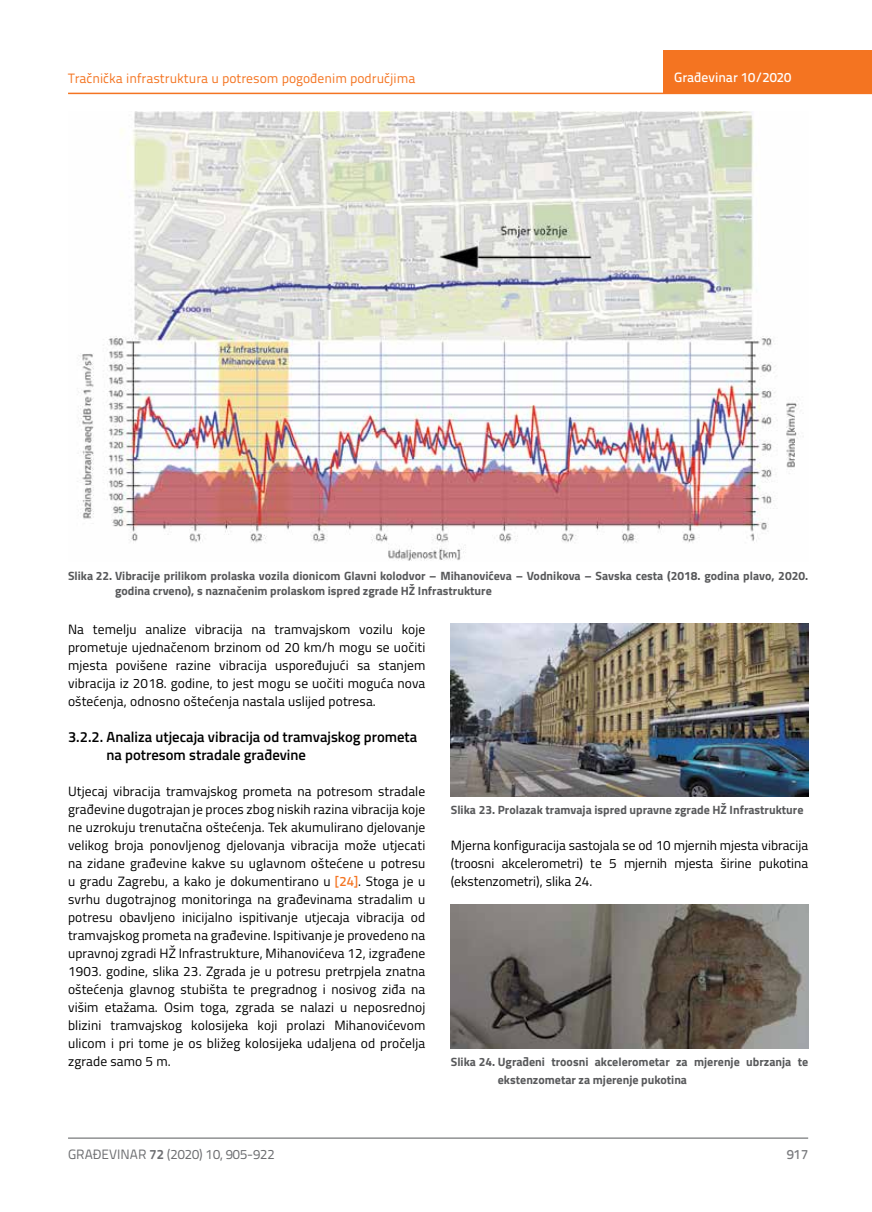
<style>
.page{position:relative;width:872px;height:1212px;background:#fff}
.page>*{position:absolute;margin:0;border:0;box-sizing:border-box;transform-origin:0 0}
.t1{font:600 14.7px/18px "Titillium";color:#000}
.t2{font:13.5px/18px "Titillium";letter-spacing:.01em;color:#000;text-align:justify}
.t3{font:13.5px "Titillium Text 22 L";color:#f47421}
.t4{font:13.5px "Titillium Text 22 L";color:#6d6e71}
.t5{font:500 13.5px "Titillium Text 22 L";color:#fff}
.t6{font:500 13.5px "Titillium Text 22 L";color:#797a7d}
.t7{font:700 12px/18px "Titillium";color:#58595b}
.s1{font-family:"Titillium Text 22 L";font-weight:500;color:#f47421}
.s2{font-weight:700}
</style>
<div class="page">
<hr style="left:68px;top:93px;width:804px;height:1px;background:#f47421">
<div style="left:663px;top:50px;width:209px;height:44px;background:#f47421"></div>
<hr style="left:68px;top:1138px;width:740px;height:1px;background:#58595b">
<img style="left:77px;top:112px;width:722px;height:449px">
<img style="left:451px;top:624px;width:357px;height:172px">
<img style="left:451px;top:904px;width:357px;height:144px">
<p class="t3" style="left:68px;top:68px;width:349px">Tračnička infrastruktura u potresom pogođenim područjima</p>
<p class="t5" style="left:674px;top:67px;width:118px">Građevinar 10/2020</p>
<p class="t7" style="left:115px;top:568px;width:694px;line-height:15px;text-indent:-47px">Slika 22. Vibracije prilikom prolaska vozila dionicom Glavni kolodvor – Mihanovićeva – Vodnikova – Savska cesta (2018. godina plavo, 2020. godina crveno), s naznačenim prolaskom ispred zgrade HŽ Infrastrukture</p>
<p class="t2" style="left:68px;top:620px;width:359px">Na temelju analize vibracija na tramvajskom vozilu koje prometuje ujednačenom brzinom od 20 km/h mogu se uočiti mjesta povišene razine vibracija uspoređujući sa stanjem vibracija iz 2018. godine, to jest mogu se uočiti moguća nova oštećenja, odnosno oštećenja nastala uslijed potresa.</p>
<p class="t1" style="left:107px;top:727px;width:312px;text-indent:-38px">3.2.2. Analiza utjecaja vibracija od tramvajskog prometa na potresom stradale građevine</p>
<p class="t2" style="left:68px;top:782px;width:359px">Utjecaj vibracija tramvajskog prometa na potresom stradale građevine dugotrajan je proces zbog niskih razina vibracija koje ne uzrokuju trenutačna oštećenja. Tek akumulirano djelovanje velikog broja ponovljenog djelovanja vibracija može utjecati na zidane građevine kakve su uglavnom oštećene u potresu u gradu Zagrebu, a kako je dokumentirano u <span class="s1">[24]</span>. Stoga je u svrhu dugotrajnog monitoringa na građevinama stradalim u potresu obavljeno inicijalno ispitivanje utjecaja vibracija od tramvajskog prometa na građevine. Ispitivanje je provedeno na upravnoj zgradi HŽ Infrastrukture, Mihanovićeva 12, izgrađene 1903. godine, slika 23. Zgrada je u potresu pretrpjela znatna oštećenja glavnog stubišta te pregradnog i nosivog ziđa na višim etažama. Osim toga, zgrada se nalazi u neposrednoj blizini tramvajskog kolosijeka koji prolazi Mihanovićevom ulicom i pri tome je os bližeg kolosijeka udaljena od pročelja zgrade samo 5 m.</p>
<p class="t7" style="left:451px;top:800px;width:354px">Slika 23. Prolazak tramvaja ispred upravne zgrade HŽ Infrastrukture</p>
<p class="t2" style="left:451px;top:836px;width:359px">Mjerna konfiguracija sastojala se od 10 mjernih mjesta vibracija (troosni akcelerometri) te 5 mjernih mjesta širine pukotina (ekstenzometri), slika 24.</p>
<p class="t7" style="left:498px;top:1052px;width:312px;text-indent:-47px">Slika 24. Ugrađeni troosni akcelerometar za mjerenje ubrzanja te ekstenzometar za mjerenje pukotina</p>
<p class="t4" style="left:68px;top:1144px;width:208px">GRAĐEVINAR <span class="s2">72</span> (2020) 10, 905-922</p>
<p class="t6" style="left:786px;top:1144px;width:23px">917</p>
</div>
